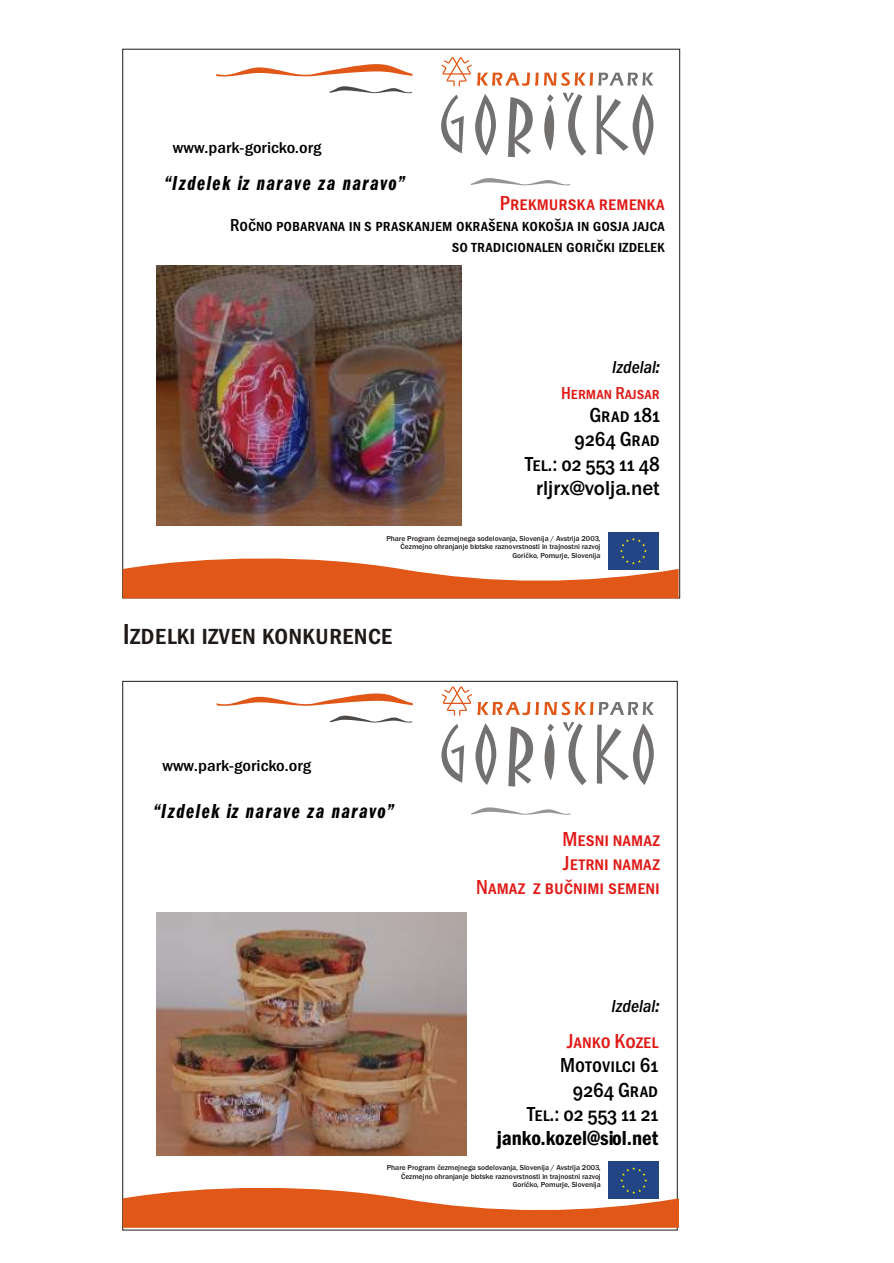
<style>
.page{position:relative;width:894px;height:1263px;background:#fff}
.page>*{position:absolute;margin:0;border:0;box-sizing:border-box;transform-origin:0 0}
.t1{font:500 condensed 30px "Franklin Got SC Itc TEE";color:#1f1a17}
.t2{font:500 condensed 21px/24.2px "Franklin Got SC Itc TEE";color:#e01a17;text-align:right}
.t3{font:500 condensed 21px/24.2px "Franklin Got SC Itc TEE";color:#000;text-align:right}
.t4{font:21px "Franklin Got Itc TEE Demi Comp Ital";letter-spacing:.07em;color:#000}
.t5{font:600 condensed 21px "Franklin Got Itc TEE";color:#000}
.t6{font:500 21px "Franklin Got Itc TEE";color:#030305}
.t7{font:500 condensed 18px/20.7px "Franklin Got SC Itc TEE";color:#000;text-align:right}
.t8{font:italic 500 condensed 18px "Franklin Got Itc TEE";color:#000}
.t9{font:500 condensed 18px "Franklin Got SC Itc TEE";color:#e01a17}
.t10{font:500 condensed 16.35px "Franklin Got Itc TEE";color:#000;scale:1.15 1}
.t11{font:500 7.5px/8.6px "Franklin Got Itc TEE";color:#1f1a17;text-align:right}
.s1{font-family:"Franklin Got Itc TEE Demi Comp Ital";font-weight:400;font-style:normal;font-stretch:normal}
</style>
<div class="page">
<svg style="left:471px;top:178px;width:99px;height:8px"></svg>
<svg style="left:441px;top:94px;width:23px;height:59px"></svg>
<svg style="left:475px;top:94px;width:21px;height:62px"></svg>
<svg style="left:508px;top:97px;width:25px;height:60px"></svg>
<svg style="left:544px;top:94px;width:10px;height:57px"></svg>
<svg style="left:563px;top:93px;width:23px;height:63px"></svg>
<svg style="left:597px;top:94px;width:56px;height:62px"></svg>
<svg style="left:441px;top:57px;width:212px;height:29px"></svg>
<svg style="left:330px;top:86px;width:82px;height:8px"></svg>
<svg style="left:216px;top:64px;width:196px;height:13px"></svg>
<div style="left:608px;top:532px;width:50px;height:38px;background:#244585"></div>
<svg style="left:123px;top:538px;width:556px;height:60px"></svg>
<img style="left:157px;top:266px;width:304px;height:259px">
<svg style="left:471px;top:807px;width:100px;height:8px"></svg>
<svg style="left:441px;top:724px;width:23px;height:59px"></svg>
<svg style="left:475px;top:723px;width:21px;height:62px"></svg>
<svg style="left:508px;top:726px;width:25px;height:61px"></svg>
<svg style="left:545px;top:724px;width:9px;height:56px"></svg>
<svg style="left:563px;top:722px;width:24px;height:63px"></svg>
<svg style="left:597px;top:723px;width:57px;height:62px"></svg>
<svg style="left:442px;top:686px;width:212px;height:30px"></svg>
<svg style="left:330px;top:716px;width:82px;height:7px"></svg>
<svg style="left:217px;top:693px;width:196px;height:13px"></svg>
<div style="left:609px;top:1162px;width:50px;height:37px;background:#244585"></div>
<svg style="left:123px;top:1167px;width:556px;height:61px"></svg>
<img style="left:157px;top:912px;width:310px;height:244px">
<h3 class="t10" style="left:173px;top:140px;width:131px">www.park-goricko.org</h3>
<h2 class="t4" style="left:164px;top:174px;width:242px">“Izdelek iz narave za naravo”</h2>
<h2 class="t2" style="left:500px;top:193px;width:166px">Prekmurska remenka</h2>
<h3 class="t7" style="left:230px;top:216px;width:436px">Ročno pobarvana in s praskanjem okrašena kokošja in gosja jajca so tradicionalen gorički izdelek</h3>
<h3 class="t8" style="left:612px;top:359px;width:49px">Izdelal<span class="s1">:</span></h3>
<h3 class="t9" style="left:561px;top:386px;width:100px">Herman Rajsar</h3>
<h2 class="t3" style="left:525px;top:405px;width:136px">Grad 181<br>9264 Grad<br>Tel.: 02 553 11 48</h2>
<h2 class="t6" style="left:536px;top:479px;width:125px">rljrx@volja.net</h2>
<p class="t11" style="left:386px;top:535px;width:216px">Phare Program čezmejnega sodelovanja, Slovenija / Avstrija 2003,<br>Čezmejno ohranjanje biotske raznovrstnosti in trajnostni razvoj<br>Goričko, Pomurje, Slovenija</p>
<h1 class="t1" style="left:123px;top:621px;width:272px">Izdelki izven konkurence</h1>
<h3 class="t10" style="left:163px;top:759px;width:131px">www.park-goricko.org</h3>
<h2 class="t4" style="left:153px;top:802px;width:242px">“Izdelek iz narave za naravo”</h2>
<h2 class="t2" style="left:476px;top:828px;width:185px">Mesni namaz<br>Jetrni namaz<br>Namaz z bučnimi semeni</h2>
<h3 class="t8" style="left:611px;top:999px;width:49px">Izdelal<span class="s1">:</span></h3>
<h2 class="t2" style="left:567px;top:1031px;width:93px">Janko K0zel</h2>
<h2 class="t3" style="left:527px;top:1055px;width:133px">Motovilci 61<br>9264 Grad<br>Tel.: 02 553 11 21</h2>
<h2 class="t5" style="left:497px;top:1129px;width:163px">janko.kozel@siol.net</h2>
<p class="t11" style="left:387px;top:1164px;width:216px">Phare Program čezmejnega sodelovanja, Slovenija / Avstrija 2003,<br>Čezmejno ohranjanje biotske raznovrstnosti in trajnostni razvoj<br>Goričko, Pomurje, Slovenija</p>
</div>
